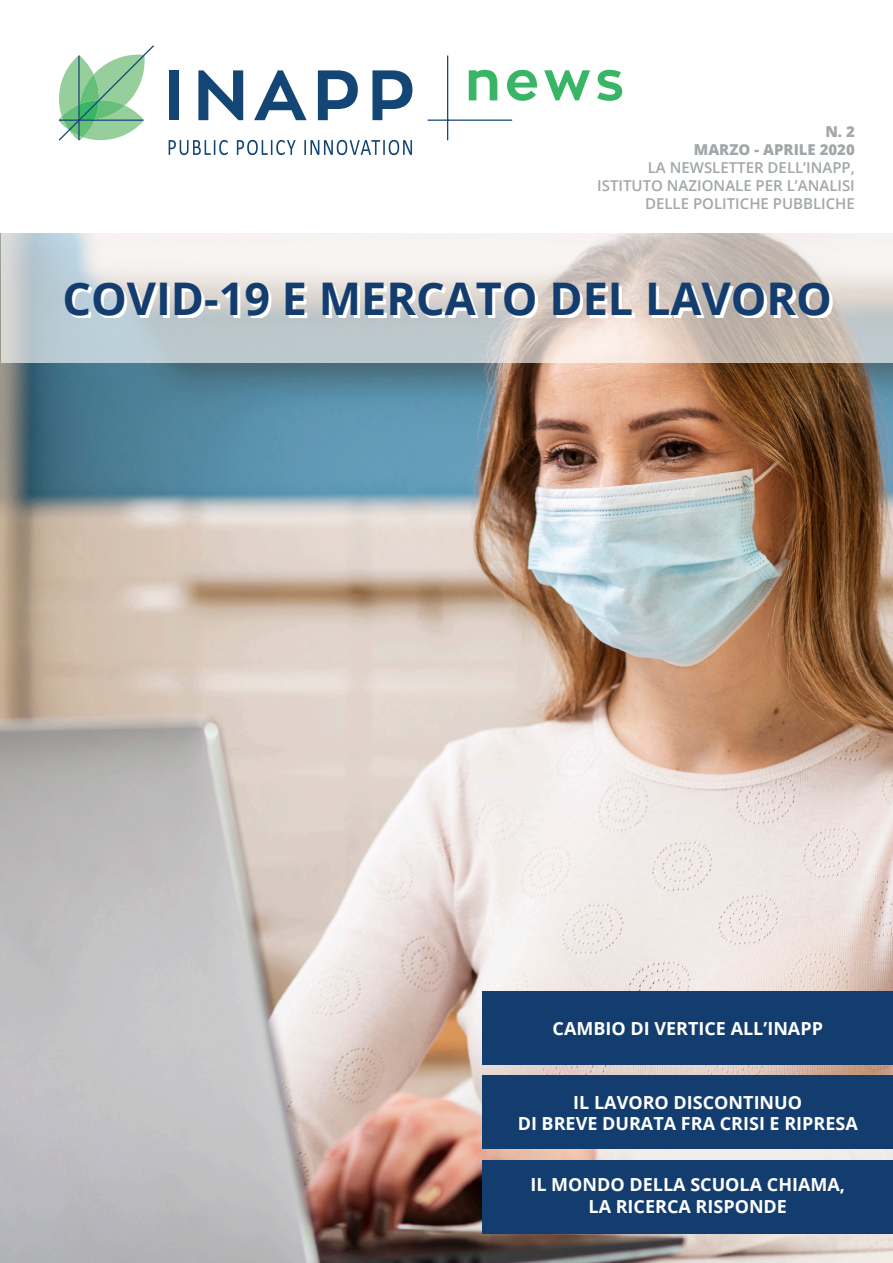
<style>
.page{position:relative;width:893px;height:1263px;background:#fff}
.page>*{position:absolute;margin:0;border:0;box-sizing:border-box;transform-origin:0 0}
.t1{font:700 45px "Open Sans";color:#133d6f}
.t2{font:700 18px "Open Sans";color:#fff}
.t3{font:700 18px/21.6px "Open Sans";color:#fff;text-align:center}
.t4{font:600 15px "Open Sans";color:#a2a7a9}
.t5{font:800 15px "Open Sans";color:#a2a7a9}
</style>
<div class="page">
<img style="left:0;top:234px;width:893px;height:1029px">
<svg style="left:59px;top:45px;width:95px;height:96px"></svg>
<svg style="left:169px;top:140px;width:59px;height:15px"></svg>
<svg style="left:237px;top:140px;width:59px;height:15px"></svg>
<svg style="left:304px;top:140px;width:108px;height:15px"></svg>
<div style="left:169px;top:70px;width:10px;height:50px;background:#134575"></div>
<svg style="left:198px;top:70px;width:45px;height:50px"></svg>
<svg style="left:318px;top:70px;width:40px;height:50px"></svg>
<svg style="left:372px;top:70px;width:40px;height:50px"></svg>
<svg style="left:254px;top:70px;width:53px;height:50px"></svg>
<svg style="left:469px;top:70px;width:28px;height:30px"></svg>
<svg style="left:507px;top:70px;width:30px;height:31px"></svg>
<svg style="left:544px;top:70px;width:46px;height:30px"></svg>
<svg style="left:597px;top:70px;width:25px;height:31px"></svg>
<hr style="left:428px;top:120px;width:84px;height:1px;background:#134575">
<hr style="left:447px;top:56px;width:1px;height:84px;background:#134575">
<svg style="left:1px;top:233px;width:892px;height:129px"></svg>
<svg style="left:68px;top:285px;width:765px;height:33px"></svg>
<div style="left:483px;top:991px;width:410px;height:73px;background:#133d6f"></div>
<div style="left:483px;top:1160px;width:410px;height:73px;background:#133d6f"></div>
<div style="left:483px;top:1076px;width:410px;height:73px;background:#133d6f"></div>
<p class="t5" style="left:825px;top:120px;width:31px">N. 2</p>
<p class="t5" style="left:694px;top:138px;width:162px">MARZO - APRILE 2020</p>
<p class="t4" style="left:648px;top:157px;width:209px">LA NEWSLETTER DELL’INAPP,</p>
<p class="t4" style="left:597px;top:175px;width:259px">ISTITUTO NAZIONALE PER L’ANALISI</p>
<p class="t4" style="left:645px;top:193px;width:211px">DELLE POLITICHE PUBBLICHE</p>
<p class="t1" style="left:62px;top:267px;width:771px">COVID-19 E MERCATO DEL LAVORO</p>
<p class="t2" style="left:553px;top:1015px;width:272px">CAMBIO DI VERTICE ALL’INAPP</p>
<p class="t2" style="left:573px;top:1089px;width:230px">IL LAVORO DISCONTINUO</p>
<p class="t2" style="left:518px;top:1111px;width:342px">DI BREVE DURATA FRA CRISI E RIPRESA</p>
<p class="t3" style="left:530px;top:1173px;width:316px">IL MONDO DELLA SCUOLA CHIAMA,<br>LA RICERCA RISPONDE</p>
</div>
